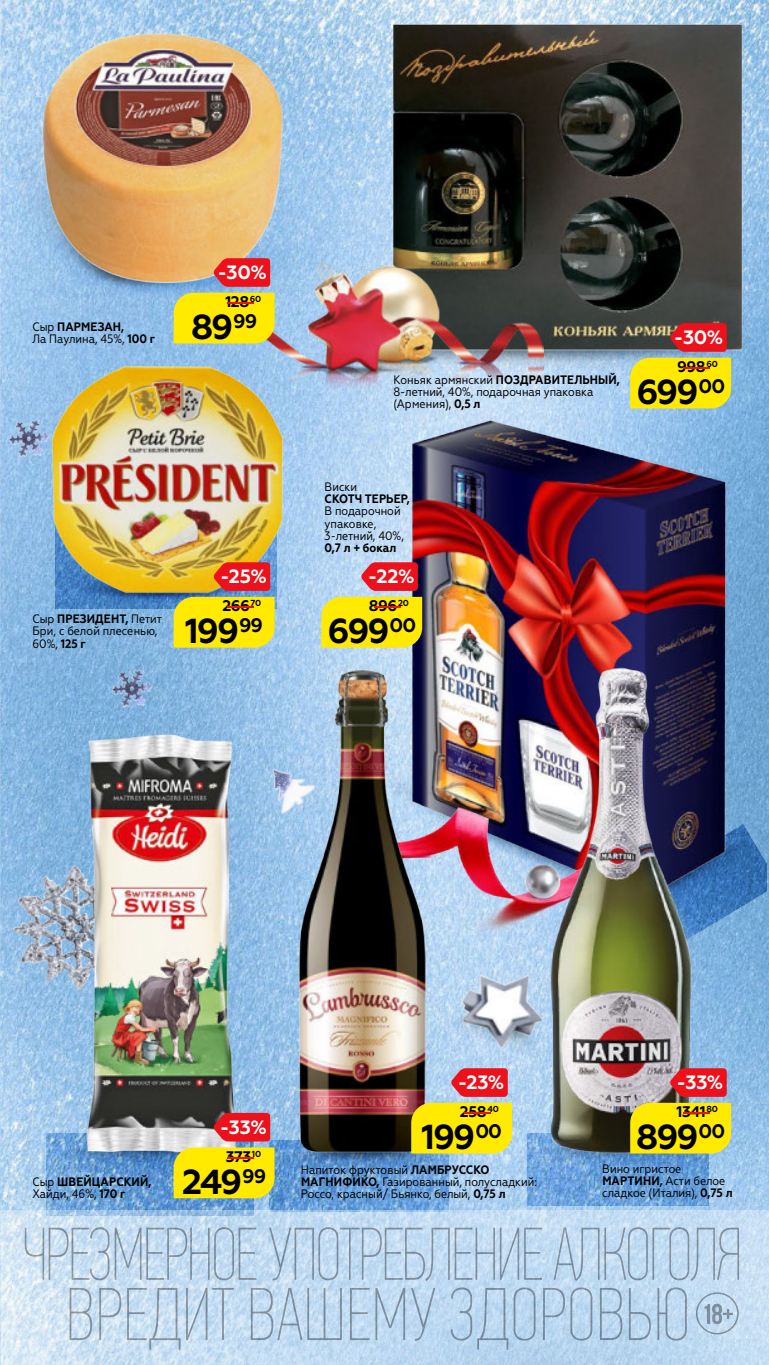
<style>
.page{position:relative;width:769px;height:1365px;background:#fff}
.page>*{position:absolute;margin:0;border:0;box-sizing:border-box;transform-origin:0 0}
.t1{font:700 34.65px "Geometria";letter-spacing:-.055em;color:#000}
.t2{font:700 19.25px "Geometria";letter-spacing:-.005em;color:#fff}
.t3{font:700 15.4px "Geometria";letter-spacing:-.03em;color:#000}
.t4{font:700 15.4px "Geometria";color:#ed111c;scale:5.5 1}
.t5{font:12.25px/12.2px "Geometria Narrow";color:#000}
.t6{font:700 12.25px/12.2px "Geometria Narrow";letter-spacing:.01em;color:#000}
.t7{font:700 8.75px "Geometria";letter-spacing:-.03em;color:#000}
.s1{font-weight:700}
.s2{font-weight:400}
</style>
<div class="page">
<img style="left:0;top:0;width:769px;height:1209px">
<img style="left:0;top:840px;width:73px;height:209px">
<img style="left:0;top:403px;width:39px;height:76px">
<img style="left:473px;top:960px;width:40px;height:105px">
<img style="left:216px;top:714px;width:34px;height:15px">
<img style="left:730px;top:804px;width:39px;height:176px">
<img style="left:730px;top:824px;width:39px;height:150px">
<img style="left:406px;top:402px;width:335px;height:509px">
<img style="left:473px;top:776px;width:40px;height:180px">
<img style="left:506px;top:834px;width:7px;height:86px">
<img style="left:0;top:774px;width:25px;height:68px">
<img style="left:24px;top:533px;width:15px;height:71px">
<img style="left:39px;top:353px;width:256px;height:256px">
<img style="left:14px;top:88px;width:160px;height:239px">
<img style="left:25px;top:162px;width:312px;height:139px">
<img style="left:25px;top:21px;width:275px;height:275px">
<img style="left:37px;top:1123px;width:224px;height:86px">
<img style="left:46px;top:1133px;width:207px;height:76px">
<img style="left:73px;top:729px;width:177px;height:437px">
<img style="left:0;top:625px;width:34px;height:75px">
<img style="left:543px;top:311px;width:225px;height:69px">
<img style="left:752px;top:331px;width:17px;height:39px">
<img style="left:383px;top:3px;width:369px;height:368px">
<img style="left:236px;top:263px;width:307px;height:125px">
<img style="left:261px;top:1163px;width:212px;height:46px">
<img style="left:270px;top:1163px;width:178px;height:46px">
<img style="left:250px;top:652px;width:223px;height:511px">
<img style="left:519px;top:1125px;width:215px;height:82px">
<img style="left:528px;top:1158px;width:181px;height:47px">
<img style="left:513px;top:660px;width:217px;height:498px">
<svg style="left:213px;top:1112px;width:57px;height:29px;background:#df212b"></svg>
<div style="left:174px;top:1147px;width:101px;height:50px;background:#ffea00"></div>
<svg style="left:213px;top:258px;width:57px;height:29px;background:#e6232c"></svg>
<div style="left:174px;top:293px;width:101px;height:50px;background:#ffea00"></div>
<svg style="left:630px;top:323px;width:101px;height:85px;background:#d5a826"></svg>
<svg style="left:361px;top:562px;width:57px;height:29px;background:#e62532"></svg>
<div style="left:321px;top:597px;width:101px;height:50px;background:#ffea00"></div>
<svg style="left:213px;top:562px;width:57px;height:29px;background:#e9231f"></svg>
<div style="left:174px;top:597px;width:101px;height:50px;background:#ffea00"></div>
<svg style="left:451px;top:1068px;width:57px;height:28px;background:#e72431"></svg>
<div style="left:411px;top:1102px;width:101px;height:51px;background:#ffea00"></div>
<img style="left:102px;top:652px;width:81px;height:77px">
<svg style="left:670px;top:1068px;width:57px;height:28px;background:#e21d27"></svg>
<div style="left:630px;top:1102px;width:101px;height:51px;background:#ffea00"></div>
<svg style="left:0;top:1209px;width:769px;height:155px;background:#c4dcf1"></svg>
<svg style="left:70px;top:1287px;width:617px;height:62px;background:#b9d1e7"></svg>
<svg style="left:25px;top:1227px;width:714px;height:53px;background:#b9d0e5"></svg>
<div style="left:696px;top:1292px;width:43px;height:42px;border:1px solid #c3c2c2;border-radius:50%"></div>
<svg style="left:704px;top:1303px;width:29px;height:20px"></svg>
<h2 class="t2" style="left:217px;top:261px;width:51px">-30%</h2>
<h1 class="t1" style="left:191px;top:306px;width:68px">89<sup>99</sup></h1>
<p class="t7" style="left:250px;top:294px;width:13px">60</p>
<p class="t3" style="left:225px;top:293px;width:25px">128</p>
<p class="t4" style="left:219px;top:293px;width:9px">-</p>
<p class="t5" style="left:32px;top:321px;width:124px">Сыр <span class="s1">ПАРМЕЗАН,<br></span>Ла Паулина, 45%, <span class="s1">100 г</span></p>
<h2 class="t2" style="left:674px;top:326px;width:51px">-30%</h2>
<h1 class="t1" style="left:636px;top:371px;width:90px">699<sup>00</sup></h1>
<p class="t7" style="left:706px;top:359px;width:13px">60</p>
<p class="t3" style="left:677px;top:357px;width:30px">998</p>
<p class="t4" style="left:675px;top:357px;width:9px">-</p>
<p class="t5" style="left:393px;top:373px;width:228px">Коньяк армянский <span class="s1">ПОЗДРАВИТЕЛЬНЫЙ,<br></span>8-летний, 40%, подарочная упаковка (Армения), <span class="s1">0,5 л</span></p>
<p class="t5" style="left:32px;top:612px;width:131px">Сыр <span class="s1">ПРЕЗИДЕНТ,</span> Петит<br>Бри, с белой плесенью,<br>60%, <span class="s1">125 г</span></p>
<h2 class="t2" style="left:220px;top:565px;width:48px">-25%</h2>
<h1 class="t1" style="left:185px;top:610px;width:79px">199<sup>99</sup></h1>
<p class="t7" style="left:251px;top:598px;width:12px">70</p>
<p class="t3" style="left:223px;top:596px;width:29px">266</p>
<p class="t4" style="left:219px;top:596px;width:9px">-</p>
<p class="t5" style="left:325px;top:480px;width:34px">Виски</p>
<p class="t6" style="left:325px;top:493px;width:87px">СКОТЧ ТЕРЬЕР,</p>
<p class="t5" style="left:325px;top:505px;width:81px">В подарочной упаковке,<br>3-летний, 40%,</p>
<p class="t6" style="left:325px;top:542px;width:73px">0,7 л + бокал</p>
<h2 class="t2" style="left:368px;top:565px;width:48px">-22%</h2>
<h1 class="t1" style="left:327px;top:610px;width:90px">699<sup>00</sup></h1>
<p class="t7" style="left:398px;top:598px;width:12px">20</p>
<p class="t3" style="left:369px;top:596px;width:30px">896</p>
<p class="t4" style="left:366px;top:596px;width:9px">-</p>
<p class="t6" style="left:32px;top:1175px;width:121px"><span class="s2">Сыр</span> ШВЕЙЦАРСКИЙ,<br><span class="s2">Хайди, 46%,</span> 170 г</p>
<h2 class="t2" style="left:220px;top:1115px;width:48px">-33%</h2>
<h1 class="t1" style="left:182px;top:1160px;width:86px">249<sup>99</sup></h1>
<p class="t7" style="left:252px;top:1148px;width:11px">10</p>
<p class="t3" style="left:226px;top:1147px;width:27px">373</p>
<p class="t4" style="left:219px;top:1147px;width:9px">-</p>
<h2 class="t2" style="left:458px;top:1070px;width:48px">-23%</h2>
<h1 class="t1" style="left:421px;top:1116px;width:82px">199<sup>00</sup></h1>
<p class="t7" style="left:487px;top:1103px;width:13px">40</p>
<p class="t3" style="left:460px;top:1102px;width:28px">258</p>
<p class="t4" style="left:456px;top:1102px;width:9px">-</p>
<h2 class="t2" style="left:676px;top:1070px;width:48px">-33%</h2>
<h1 class="t1" style="left:636px;top:1116px;width:91px">899<sup>00</sup></h1>
<p class="t7" style="left:706px;top:1103px;width:13px">80</p>
<p class="t3" style="left:676px;top:1102px;width:31px">1341</p>
<p class="t4" style="left:675px;top:1102px;width:9px">-</p>
<p class="t5" style="left:301px;top:1163px;width:238px">Напиток фруктовый <span class="s1">ЛАМБРУССКО<br>МАГНИФИКО,</span> Газированный, полусладкий:<br>Россо, красный/ Бьянко, белый, <span class="s1">0,75 л</span></p>
<p class="t5" style="left:602px;top:1162px;width:132px">Вино игристое<br><span class="s1">МАРТИНИ,</span> Асти белое сладкое (Италия), <span class="s1">0,75 л</span></p>
</div>
